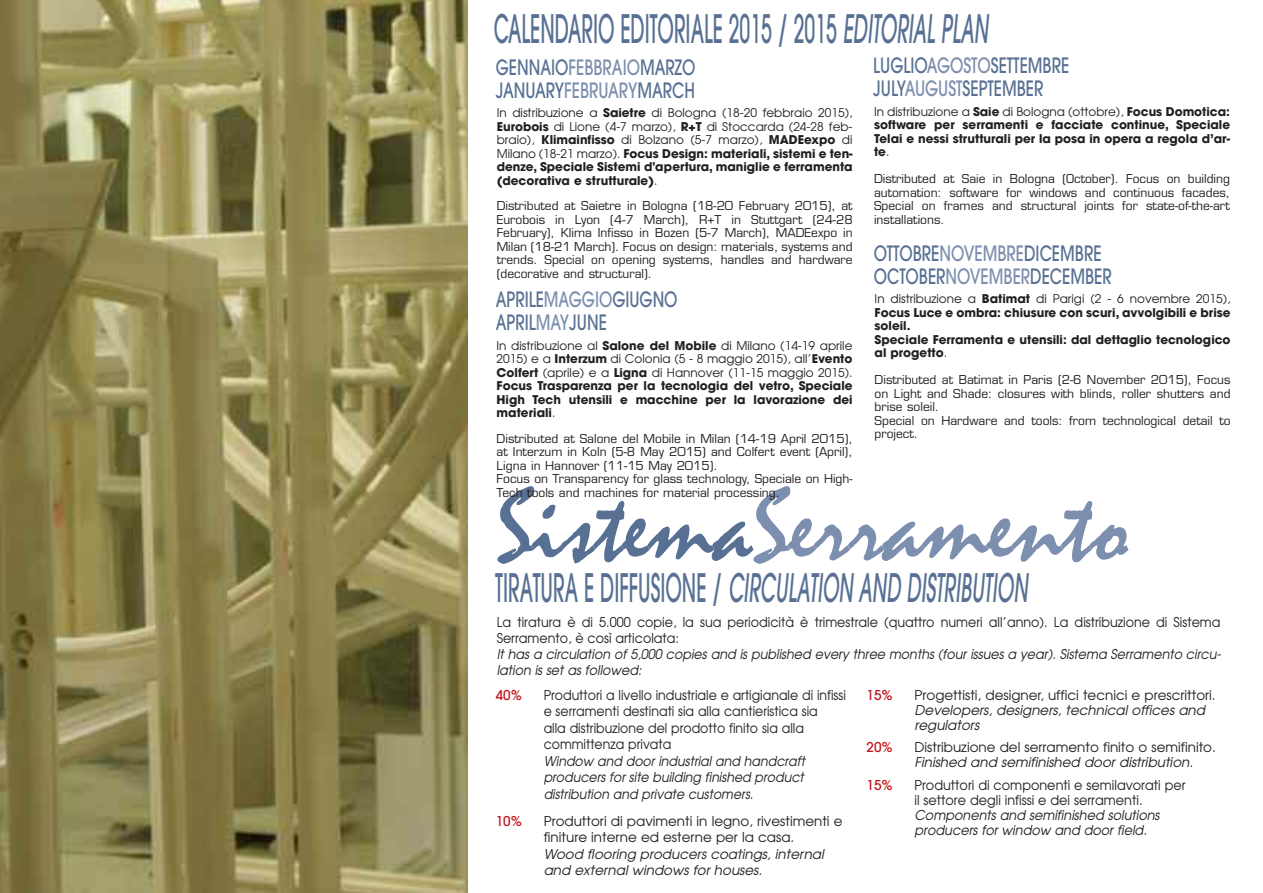
<style>
.page{position:relative;width:1263px;height:893px;background:#fff}
.page>*{position:absolute;margin:0;border:0;box-sizing:border-box;transform-origin:0 0}
.t1{font:105px "Mistral";color:#7d8fae}
.t2{font:italic 500 39px "Avant Garde";color:#587093;scale:.5 1}
.t3{font:500 39px "Avant Garde";color:#587093;scale:.5 1}
.t4{font:500 21px/22.5px "Avant Garde";color:#587093;scale:.75 1}
.t5{font:13.5px/16.5px "Avant Garde";color:#231f20}
.t6{font:italic 13.5px/16.5px "Avant Garde";color:#231f20}
.t7{font:13.5px/16.5px "Avant Garde";color:#231f20;scale:.93 1}
.t8{font:13.5px/16.2px "Avant Garde";color:#231f20;scale:.94 1}
.t9{font:italic 13.5px/16.2px "Avant Garde";color:#231f20;scale:.94 1}
.t10{font:italic 13.5px/16.5px "Avant Garde";color:#231f20;text-align:justify;scale:.93 1}
.t11{font:13.5px/15px "Avant Garde";color:#231f20;scale:.95 1}
.t12{font:italic 13.5px/15px "Avant Garde";color:#231f20;scale:.95 1}
.t13{font:500 13.5px "Avant Garde";color:#c4121a}
.t14{font:700 12px/13.5px "Avant Garde";color:#231f20;text-align:justify}
.t15{font:12px/13.5px "Eurostile";color:#231f20;text-align:justify}
.s1{font-style:italic}
.s2{color:#7d8fae}
.s3{font-weight:400}
.s4{color:#587093}
.s5{font-style:normal}
</style>
<div class="page">
<img style="left:0;top:0;width:467px;height:893px">
<h2 class="t3" style="left:494px;top:14px;width:990px">CALENDARIO EDITORIALE 2015 / 2015 <span class="s1">EDITORIAL PLAN</span></h2>
<h3 class="t4" style="left:496px;top:58px;width:268px">GENNAIO<span class="s2">FEBBRAIO</span>MARZO<br>JANUARY<span class="s2">FEBRUARY</span>MARCH</h3>
<p class="t14" style="left:497px;top:108px;width:357px"><span class="s3">In distribuzione a</span> Saietre <span class="s3">di Bologna (18-20 febbraio 2015), </span>Eurobois <span class="s3">di Lione (4-7 marzo),</span> R+T <span class="s3">di Stoccarda (24-28 feb&shy;braio),</span> Klimainfisso <span class="s3">di Bolzano (5-7 marzo),</span> MADEexpo <span class="s3">di Milano (18-21 marzo).</span> Focus Design: materiali, sistemi e ten&shy;denze, Speciale Sistemi d'apertura, maniglie e ferramenta (decorativa e strutturale)<span class="s3">.</span></p>
<p class="t15" style="left:497px;top:200px;width:357px">Distributed at Saietre in Bologna (18-20 February 2015), at Eurobois in Lyon (4-7 March), R+T in Stuttgart (24-28<br>February), Klima Infisso in Bozen (5-7 March), MADEexpo in Milan (18-21 March). Focus on design: materials, systems and trends. Special on opening systems, handles and hardware (decorative and structural).</p>
<h3 class="t4" style="left:873px;top:56px;width:263px">LUGLIO<span class="s2">AGOSTO</span>SETTEMBRE<br>JULY<span class="s2">AUGUST</span>SEPTEMBER</h3>
<p class="t14" style="left:874px;top:106px;width:357px"><span class="s3">In distribuzione a</span> Saie <span class="s3">di Bologna (ottobre),</span> Focus Domotica: software per serramenti e facciate continue, Speciale Telai e nessi strutturali per la posa in opera a regola d’ar&shy;te<span class="s3">.</span></p>
<p class="t15" style="left:874px;top:173px;width:357px">Distributed at Saie in Bologna (October). Focus on building automation: software for windows and continuous facades, Special on frames and structural joints for state-of-the-art installations.</p>
<h3 class="t4" style="left:874px;top:244px;width:319px">OTTOBRE<span class="s2">NOVEMBRE</span>DICEMBRE<br>OCTOBER<span class="s2">NOVEMBER</span>DECEMBER</h3>
<h3 class="t4" style="left:496px;top:290px;width:244px">APRILE<span class="s2">MAGGIO</span>GIUGNO<br>APRIL<span class="s2">MAY</span>JUNE</h3>
<p class="t14" style="left:875px;top:294px;width:357px;text-align:left"><span class="s3">In distribuzione a</span> Batimat <span class="s3">di Parigi (2 - 6 novembre 2015), </span>Focus Luce e ombra: chiusure con scuri, avvolgibili e brise soleil.<br>Speciale Ferramenta e utensili: dal dettaglio tecnologico al progetto<span class="s3">.</span></p>
<p class="t15" style="left:875px;top:375px;width:357px;text-align:left">Distributed at Batimat in Paris (2-6 November 2015), Focus on Light and Shade: closures with blinds, roller shutters and brise soleil.<br>Special on Hardware and tools: from technological detail to project.</p>
<p class="t14" style="left:497px;top:340px;width:357px"><span class="s3">In distribuzione al</span> Salone del Mobile <span class="s3">di Milano (14-19 aprile 2015) e a</span> Interzum <span class="s3">di Colonia (5 - 8 maggio 2015), all’</span>Evento Colfert <span class="s3">(aprile) e a</span> Ligna <span class="s3">di Hannover (11-15 maggio 2015).<br></span>Focus Trasparenza per la tecnologia del vetro, Speciale High Tech utensili e macchine per la lavorazione dei materiali<span class="s3">.</span></p>
<p class="t15" style="left:497px;top:433px;width:357px;text-align:left">Distributed at Salone del Mobile in Milan (14-19 April 2015), at Interzum in Koln (5-8 May 2015) and Colfert event (April), Ligna in Hannover (11-15 May 2015).<br>Focus on Transparency for glass technology, Speciale on High-Tech tools and machines for material processing.</p>
<h1 class="t1" style="left:497px;top:463px;width:633px"><span class="s4">Sistema</span>Serramento</h1>
<h2 class="t2" style="left:495px;top:573px;width:1066px"><span class="s5">TIRATURA E DIFFUSIONE /</span> CIRCULATION AND DISTRIBUTION</h2>
<p class="t8" style="left:497px;top:614px;width:771px">La tiratura è di 5.000 copie, la sua periodicità è trimestrale (quattro numeri all’anno). La distribuzione di Sistema<br>Serramento, è così articolata:</p>
<p class="t9" style="left:497px;top:646px;width:772px">It has a circulation of 5,000 copies and is published every three months (four issues a year). Sistema Serramento circu&shy;lation is set as followed:</p>
<p class="t13" style="left:496px;top:690px;width:28px">40%</p>
<p class="t7" style="left:544px;top:687px;width:326px">Produttori a livello industriale e artigianale di infissi e serramenti destinati sia alla cantieristica sia<br>alla distribuzione del prodotto finito sia alla committenza privata</p>
<p class="t10" style="left:544px;top:753px;width:283px">Window and door industrial and handcraft producers for site building finished product distribution and private customers.</p>
<p class="t13" style="left:496px;top:816px;width:28px">10%</p>
<p class="t5" style="left:544px;top:813px;width:300px">Produttori di pavimenti in legno, rivestimenti e finiture interne ed esterne per la casa.</p>
<p class="t6" style="left:544px;top:846px;width:282px">Wood flooring producers coatings, internal and external windows for houses.</p>
<p class="t13" style="left:867px;top:690px;width:28px">15%</p>
<p class="t5" style="left:914px;top:687px;width:303px">Progettisti, designer, uffici tecnici e prescrittori.</p>
<p class="t6" style="left:914px;top:703px;width:292px;line-height:15px">Developers, designers, technical offices and regulators</p>
<p class="t13" style="left:867px;top:742px;width:28px">20%</p>
<p class="t5" style="left:914px;top:739px;width:303px">Distribuzione del serramento finito o semifinito.</p>
<p class="t6" style="left:914px;top:754px;width:280px">Finished and semifinished door distribution.</p>
<p class="t13" style="left:867px;top:780px;width:28px">15%</p>
<p class="t11" style="left:914px;top:778px;width:287px">Produttori di componenti e semilavorati per il settore degli infissi e dei serramenti.</p>
<p class="t12" style="left:914px;top:808px;width:259px">Components and semifinished solutions producers for window and door field.</p>
</div>
